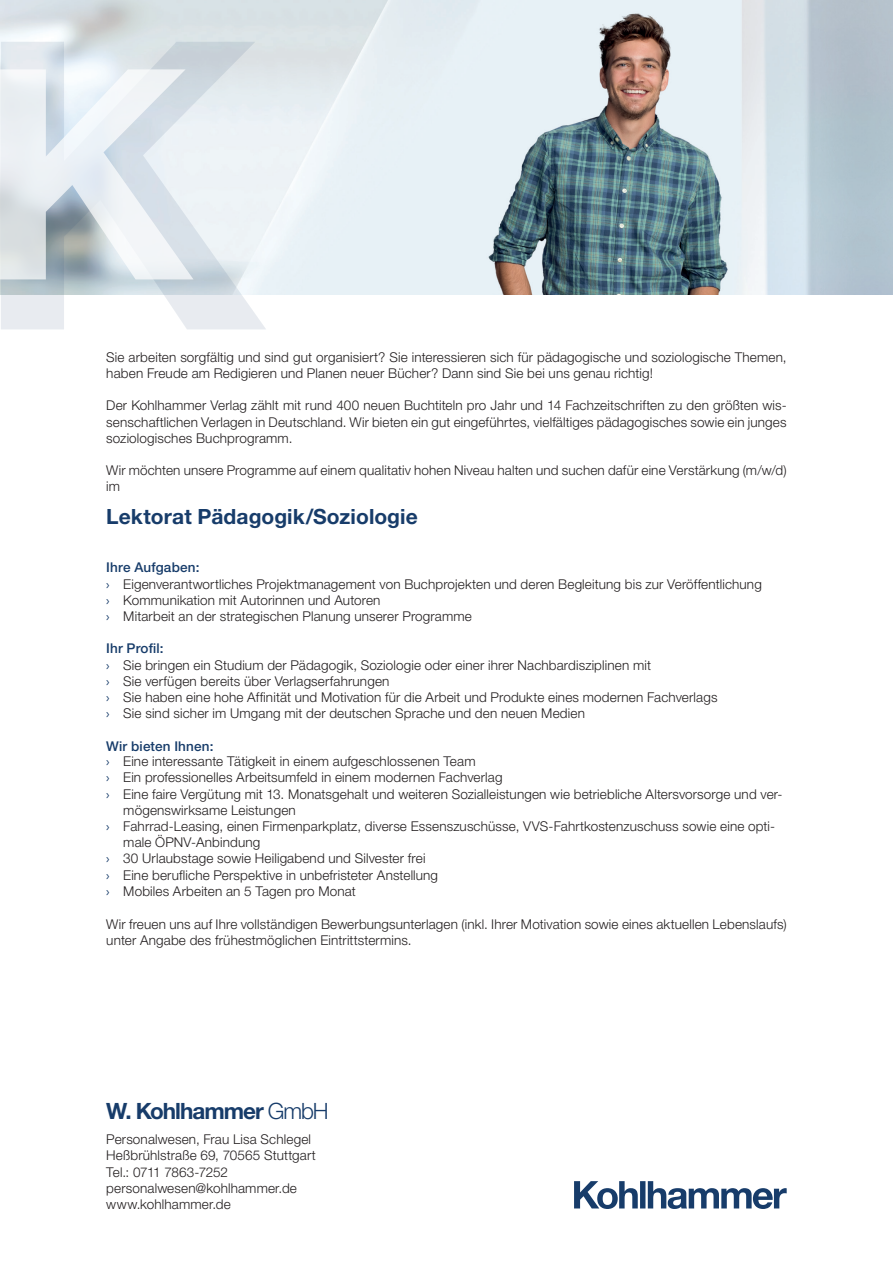
<style>
.page{position:relative;width:893px;height:1263px;background:#fff}
.page>*{position:absolute;margin:0;border:0;box-sizing:border-box;transform-origin:0 0}
.t1{font:700 22.5px "Helvetica Neue LT Pro";letter-spacing:-.045em;color:#173c6a}
.t2{font:700 21px "Helvetica Neue LT Pro";letter-spacing:.005em;color:#173c6a}
.t3{font:300 13.5px/16.2px "Helvetica Neue LT Pro";letter-spacing:.01em;color:#231f20}
.t4{font:500 13.5px "Helvetica Neue LT Pro";letter-spacing:.01em;color:#173c6a}
.s1{font-weight:500;color:#173c6a}
.s2{font-family:"Myriad Pro";font-weight:400;color:#173c6a}
.s3{font-weight:300}
</style>
<div class="page">
<img style="left:0;top:0;width:893px;height:294px">
<svg style="left:1px;top:42px;width:265px;height:287px;background:#e3e9ed"></svg>
<svg style="left:0;top:69px;width:194px;height:210px"></svg>
<svg style="left:574px;top:1181px;width:213px;height:28px"></svg>
<p class="t3" style="left:106px;top:349px;width:682px">Sie arbeiten sorgfältig und sind gut organisiert? Sie interessieren sich für pädagogische und soziologische Themen, haben Freude am Redigieren und Planen neuer Bücher? Dann sind Sie bei uns genau richtig!</p>
<p class="t3" style="left:106px;top:397px;width:682px;text-align:justify">Der Kohlhammer Verlag zählt mit rund 400 neuen Buchtiteln pro Jahr und 14 Fachzeitschriften zu den größten wis&shy;senschaftlichen Verlagen in Deutschland. Wir bieten ein gut eingeführtes, vielfältiges pädagogisches sowie ein junges soziologisches Buchprogramm.</p>
<p class="t3" style="left:106px;top:462px;width:682px">Wir möchten unsere Programme auf einem qualitativ hohen Niveau halten und suchen dafür eine Verstärkung (m/w/d) im</p>
<h2 class="t2" style="left:106px;top:503px;width:313px">Lektorat Pädagogik/Soziologie</h2>
<p class="t3" style="left:106px;top:559px;width:657px"><span class="s1">Ihre Aufgaben:<br></span><span class="s2">›</span> Eigenverantwortliches Projektmanagement von Buchprojekten und deren Begleitung bis zur Veröffentlichung <span class="s2">›</span> Kommunikation mit Autorinnen und Autoren<br><span class="s2">›</span> Mitarbeit an der strategischen Planung unserer Programme</p>
<p class="t3" style="left:106px;top:640px;width:613px"><span class="s1">Ihr Profil:<br></span><span class="s2">›</span> Sie bringen ein Studium der Pädagogik, Soziologie oder einer ihrer Nachbardisziplinen mit<br><span class="s2">›</span> Sie verfügen bereits über Verlagserfahrungen<br><span class="s2">›</span> Sie haben eine hohe Affinität und Motivation für die Arbeit und Produkte eines modernen Fachverlags <span class="s2">›</span> Sie sind sicher im Umgang mit der deutschen Sprache und den neuen Medien</p>
<p class="t4" style="left:106px;top:738px;width:109px">Wir bieten Ihnen:</p>
<p class="t3" style="left:106px;top:753px;width:371px"><span class="s2">›</span> Eine interessante Tätigkeit in einem aufgeschlossenen Team</p>
<p class="t3" style="left:106px;top:769px;width:398px"><span class="s2">›</span> Ein professionelles Arbeitsumfeld in einem modernen Fachverlag</p>
<p class="t3" style="left:106px;top:785px;width:678px"><span class="s2">›</span> Eine faire Vergütung mit 13. Monatsgehalt und weiteren Sozialleistungen wie betriebliche Altersvorsorge und ver-</p>
<p class="t3" style="left:123px;top:801px;width:174px">mögenswirksame Leistungen</p>
<p class="t3" style="left:106px;top:818px;width:670px"><span class="s2">›</span> Fahrrad-Leasing, einen Firmenparkplatz, diverse Essenszuschüsse, VVS-Fahrtkostenzuschuss sowie eine opti-</p>
<p class="t3" style="left:123px;top:834px;width:138px">male ÖPNV-Anbindung</p>
<p class="t3" style="left:106px;top:850px;width:321px"><span class="s2">›</span> 30 Urlaubstage sowie Heiligabend und Silvester frei</p>
<p class="t3" style="left:106px;top:866px;width:333px"><span class="s2">›</span> Eine berufliche Perspektive in unbefristeter Anstellung</p>
<p class="t3" style="left:106px;top:882px;width:251px"><span class="s2">›</span> Mobiles Arbeiten an 5 Tagen pro Monat</p>
<p class="t3" style="left:106px;top:916px;width:682px">Wir freuen uns auf Ihre vollständigen Bewerbungsunterlagen (inkl. Ihrer Motivation sowie eines aktuellen Lebenslaufs) unter Angabe des frühestmöglichen Eintrittstermins.</p>
<h1 class="t1" style="left:106px;top:1097px;width:224px">W. Kohlhammer <span class="s3">GmbH</span></h1>
<p class="t3" style="left:106px;top:1131px;width:211px">Personalwesen, Frau Lisa Schlegel<br>Heßbrühlstraße 69, 70565 Stuttgart<br>Tel.: 0711 7863-7252 personalwesen@kohlhammer.de www.kohlhammer.de</p>
</div>
